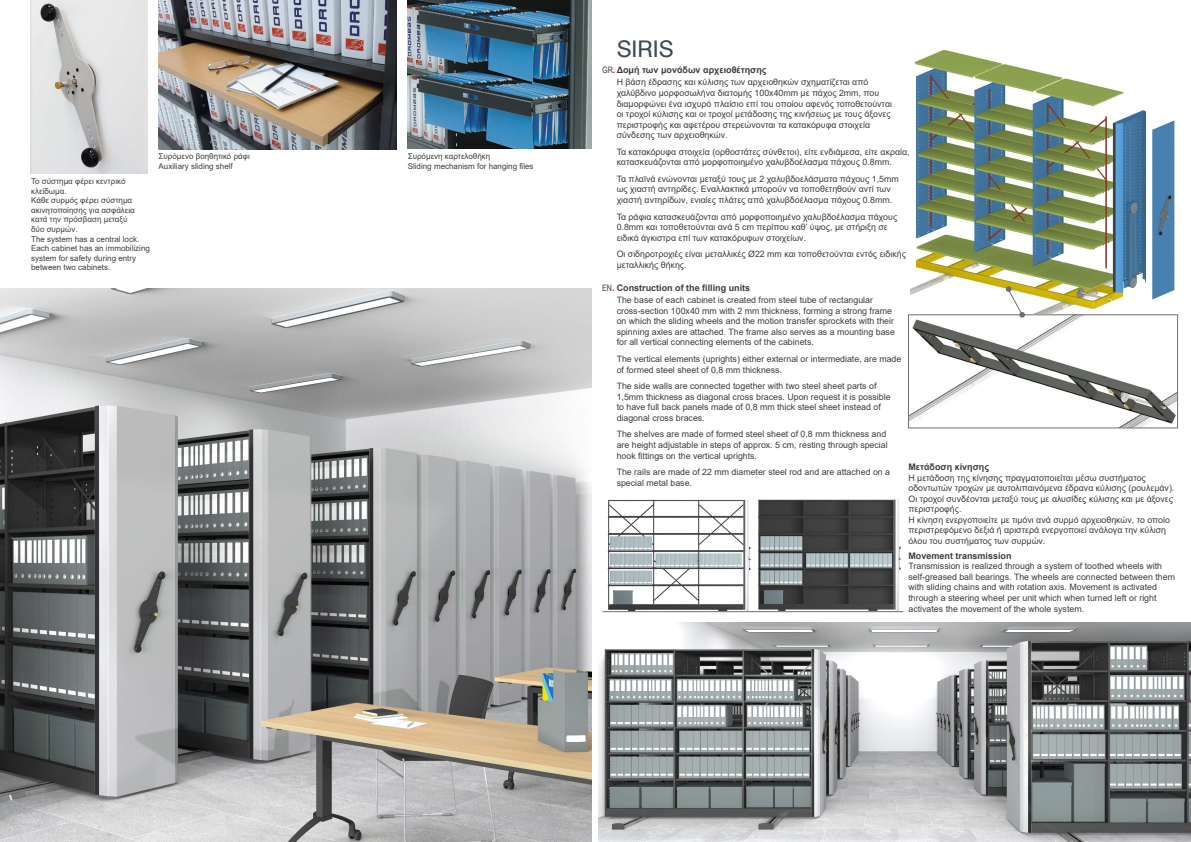
<style>
.page{position:relative;width:1191px;height:842px;background:#fff}
.page>*{position:absolute;margin:0;border:0;box-sizing:border-box;transform-origin:0 0}
.t1{font:24px "PA Sans Serif";color:#3e4952}
.t2{font:700 9px "Arial";color:#3c3c3b}
.t3{font:8.8px/10.6px "Arial";color:#3c3c3b}
.t4{font:8px/9.6px "Arial";color:#3c3c3b}
.s1{font-family:"Arial Narrow";font-weight:400;font-size:8.8px}
.s2{color:#e30613}
.s3{font-size:8.8px;color:#e30613}
</style>
<div class="page">
<img style="left:158px;top:0;width:239px;height:149px">
<img style="left:910px;top:50px;width:265px;height:264px">
<img style="left:910px;top:316px;width:266px;height:110px">
<div style="left:908px;top:314px;width:270px;height:114px;border:1px solid #706f6f"></div>
<img style="left:606px;top:499px;width:148px;height:114px">
<img style="left:754px;top:499px;width:149px;height:114px">
<hr style="left:602px;top:611px;width:301px;height:1px;background:#706f6f">
<img style="left:0;top:288px;width:591px;height:554px">
<img style="left:30px;top:0;width:117px;height:173px">
<img style="left:408px;top:0;width:183px;height:149px">
<svg style="left:1005px;top:286px;width:20px;height:32px"></svg>
<img style="left:598px;top:623px;width:593px;height:219px">
<p class="t4" style="left:31px;top:176px;width:120px">Το σύστημα φέρει κεντρικό κλείδωμα.<br>Κάθε συρμός φέρει σύστημα ακινητοποίησης για ασφάλεια κατά την πρόσβαση μεταξύ<br>δύο συρμών.<br>The system has a central lock.<br>Each cabinet has an immobilizing system for safety during entry between two cabinets.</p>
<p class="t4" style="left:159px;top:151px;width:93px">Συρόμενο βοηθητικό ράφι<br>Auxiliary sliding shelf</p>
<p class="t4" style="left:408px;top:151px;width:127px">Συρόμενη καρτελοθήκη<br>Sliding mechanism for hanging files</p>
<p class="t1" style="left:616px;top:35px;width:59px">SIRIS</p>
<p class="t2" style="left:602px;top:63px;width:166px"><span class="s1">GR</span><span class="s2">.</span>Δομή των μονάδων αρχειοθέτησης</p>
<p class="t3" style="left:616px;top:77px;width:277px">Η βάση έδρασης και κύλισης των αρχειοθηκών σχηματίζεται από χαλύβδινο μορφοσωλήνα διατομής 100x40mm με πάχος 2mm, που διαμορφώνει ένα ισχυρό πλαίσιο επί του οποίου αφενός τοποθετούνται οι τροχοί κύλισης και οι τροχοί μετάδοσης της κινήσεως με τους άξονες περιστροφής και αφετέρου στερεώνονται τα κατακόρυφα στοιχεία σύνδεσης των αρχειοθηκών.</p>
<p class="t3" style="left:616px;top:146px;width:294px">Τα κατακόρυφα στοιχεία (ορθοστάτες σύνθετοι), είτε ενδιάμεσα, είτε ακραία, κατασκευάζονται από μορφοποιημένο χαλυβδοέλασμα πάχους 0.8mm.</p>
<p class="t3" style="left:616px;top:173px;width:283px">Τα πλαϊνά ενώνονται μεταξύ τους με 2 χαλυβδοελάσματα πάχους 1,5mm ως χιαστή αντηρίδες. Εναλλακτικά μπορούν να τοποθετηθούν αντί των χιαστή αντηρίδων, ενιαίες πλάτες από χαλυβδοέλασμα πάχους 0.8mm.</p>
<p class="t3" style="left:616px;top:211px;width:282px">Τα ράφια κατασκευάζονται από μορφοποιημένο χαλυβδοέλασμα πάχους<br>0.8mm και τοποθετούνται ανά 5 cm περίπου καθ’ ύψος, με στήριξη σε ειδικά άγκιστρα επί των κατακόρυφων στοιχείων.</p>
<p class="t3" style="left:616px;top:249px;width:291px">Οι σιδηροτροχιές είναι μεταλλικές Ø22 mm και τοποθετούνται εντός ειδικής μεταλλικής θήκης.</p>
<p class="t3" style="left:616px;top:295px;width:280px">The base of each cabinet is created from steel tube of rectangular cross-section 100x40 mm with 2 mm thickness, forming a strong frame on which the sliding wheels and the motion transfer sprockets with their spinning axles are attached. The frame also serves as a mounting base for all vertical connecting elements of the cabinets.</p>
<p class="t3" style="left:616px;top:354px;width:286px">The vertical elements (uprights) either external or intermediate, are made of formed steel sheet of 0,8 mm thickness.</p>
<p class="t3" style="left:616px;top:381px;width:275px">The side walls are connected together with two steel sheet parts of 1,5mm thickness as diagonal cross braces. Upon request it is possible to have full back panels made of 0,8 mm thick steel sheet instead of diagonal cross braces.</p>
<p class="t3" style="left:616px;top:429px;width:272px">The shelves are made of formed steel sheet of 0,8 mm thickness and are height adjustable in steps of approx. 5 cm, resting through special hook fittings on the vertical uprights.</p>
<p class="t3" style="left:616px;top:467px;width:275px">The rails are made of 22 mm diameter steel rod and are attached on a special metal base.</p>
<p class="t2" style="left:602px;top:281px;width:150px"><span class="s1">EN</span><span class="s3">.</span> Construction of the filling units</p>
<p class="t2" style="left:908px;top:460px;width:82px">Μετάδοση κίνησης</p>
<p class="t3" style="left:908px;top:472px;width:267px">Η μετάδοση της κίνησης πραγματοποιείται μέσω συστήματος οδοντωτών τροχών με αυτολιπαινόμενα έδρανα κύλισης (ρουλεμάν).<br>Οι τροχοί συνδέονται μεταξύ τους με αλυσίδες κύλισης και με άξονες περιστροφής.<br>Η κίνηση ενεργοποιείτε με τιμόνι ανά συρμό αρχειοθηκών, το οποίο περιστρεφόμενο δεξιά ή αριστερά ενεργοποιεί ανάλογα την κύλιση όλου του συστήματος των συρμών.</p>
<p class="t2" style="left:908px;top:549px;width:105px">Movement transmission</p>
<p class="t3" style="left:908px;top:561px;width:268px">Transmission is realized through a system of toothed wheels with self-greased ball bearings. The wheels are connected between them with sliding chains and with rotation axis. Movement is activated through a steering wheel per unit which when turned left or right activates the movement of the whole system.</p>
</div>
